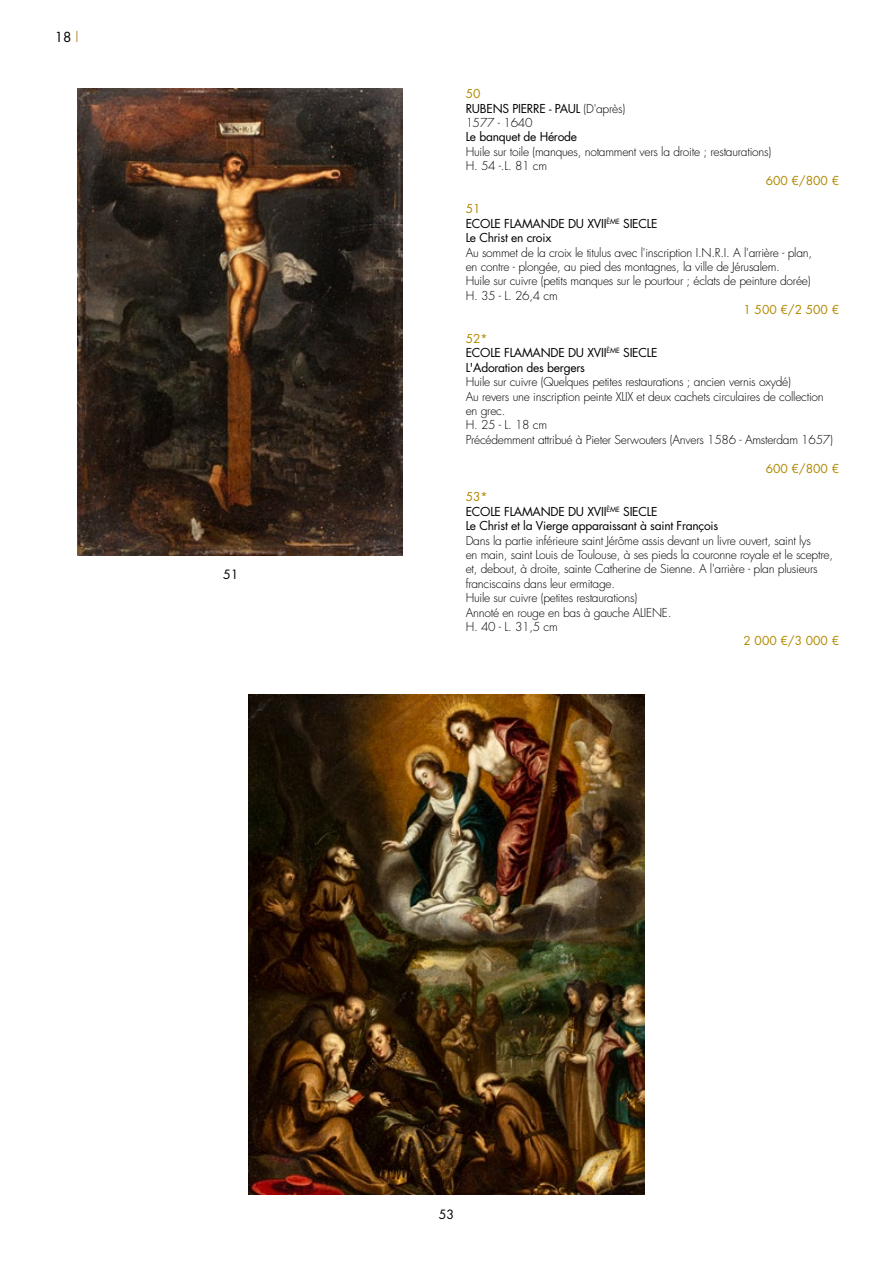
<style>
.page{position:relative;width:893px;height:1263px;background:#fff}
.page>*{position:absolute;margin:0;border:0;box-sizing:border-box;transform-origin:0 0}
.t1{font:13.5px "Futura Std";color:#000}
.t2{font:12.45px "Futura Std";color:#000}
.t3{font:300 12px/14.4px "Futura Std";letter-spacing:-.02em;color:#000}
.t4{font:12px/14.4px "Futura Std";letter-spacing:-.02em;color:#000}
.t5{font:12px "Futura Std";color:#b28800}
.s1{color:#c29558}
.s2{font-weight:400;color:#b28800}
.s3{font-weight:400}
.s4{color:#b28800}
</style>
<div class="page">
<img style="left:77px;top:88px;width:326px;height:467px">
<img style="left:249px;top:695px;width:395px;height:499px">
<p class="t1" style="left:55px;top:28px;width:25px">18 <span class="s1">l</span></p>
<p class="t2" style="left:223px;top:567px;width:17px">51</p>
<p class="t3" style="left:466px;top:87px;width:161px"><span class="s2">50<br></span><span class="s3">RUBENS PIERRE - PAUL</span> (D'après)<br>1577 - 1640</p>
<p class="t4" style="left:466px;top:130px;width:113px">Le banquet de Hérode</p>
<p class="t3" style="left:466px;top:145px;width:307px">Huile sur toile (manques, notamment vers la droite ; restaurations)<br>H. 54 -.L. 81 cm</p>
<p class="t5" style="left:766px;top:172px;width:75px">600 €/800 €</p>
<p class="t4" style="left:466px;top:202px;width:193px"><span class="s4">51<br></span>ECOLE FLAMANDE DU XVII<sup>ÈME</sup> SIECLE<br>Le Christ en croix</p>
<p class="t3" style="left:466px;top:245px;width:348px">Au sommet de la croix le titulus avec l'inscription I.N.R.I. A l'arrière - plan, en contre - plongée, au pied des montagnes, la ville de Jérusalem.<br>Huile sur cuivre (petits manques sur le pourtour ; éclats de peinture dorée)<br>H. 35 - L. 26,4 cm</p>
<p class="t5" style="left:743px;top:302px;width:97px">1 500 €/2 500 €</p>
<p class="t4" style="left:466px;top:331px;width:193px"><span class="s4">52*<br></span>ECOLE FLAMANDE DU XVII<sup>ÈME</sup> SIECLE<br>L'Adoration des bergers</p>
<p class="t3" style="left:466px;top:375px;width:369px">Huile sur cuivre (Quelques petites restaurations ; ancien vernis oxydé)<br>Au revers une inscription peinte XLIX et deux cachets circulaires de collection en grec.<br>H. 25 - L. 18 cm<br>Précédemment attribué à Pieter Serwouters (Anvers 1586 - Amsterdam 1657)</p>
<p class="t5" style="left:766px;top:460px;width:75px">600 €/800 €</p>
<p class="t4" style="left:466px;top:490px;width:254px"><span class="s4">53*<br></span>ECOLE FLAMANDE DU XVII<sup>ÈME</sup> SIECLE<br>Le Christ et la Vierge apparaissant à saint François</p>
<p class="t3" style="left:466px;top:533px;width:369px">Dans la partie inférieure saint Jérôme assis devant un livre ouvert, saint lys<br>en main, saint Louis de Toulouse, à ses pieds la couronne royale et le sceptre, et, debout, à droite, sainte Catherine de Sienne. A l'arrière - plan plusieurs franciscains dans leur ermitage.<br>Huile sur cuivre (petites restaurations)<br>Annoté en rouge en bas à gauche ALIENE.<br>H. 40 - L. 31,5 cm</p>
<p class="t5" style="left:743px;top:633px;width:97px">2 000 €/3 000 €</p>
<p class="t2" style="left:439px;top:1207px;width:17px">53</p>
</div>
